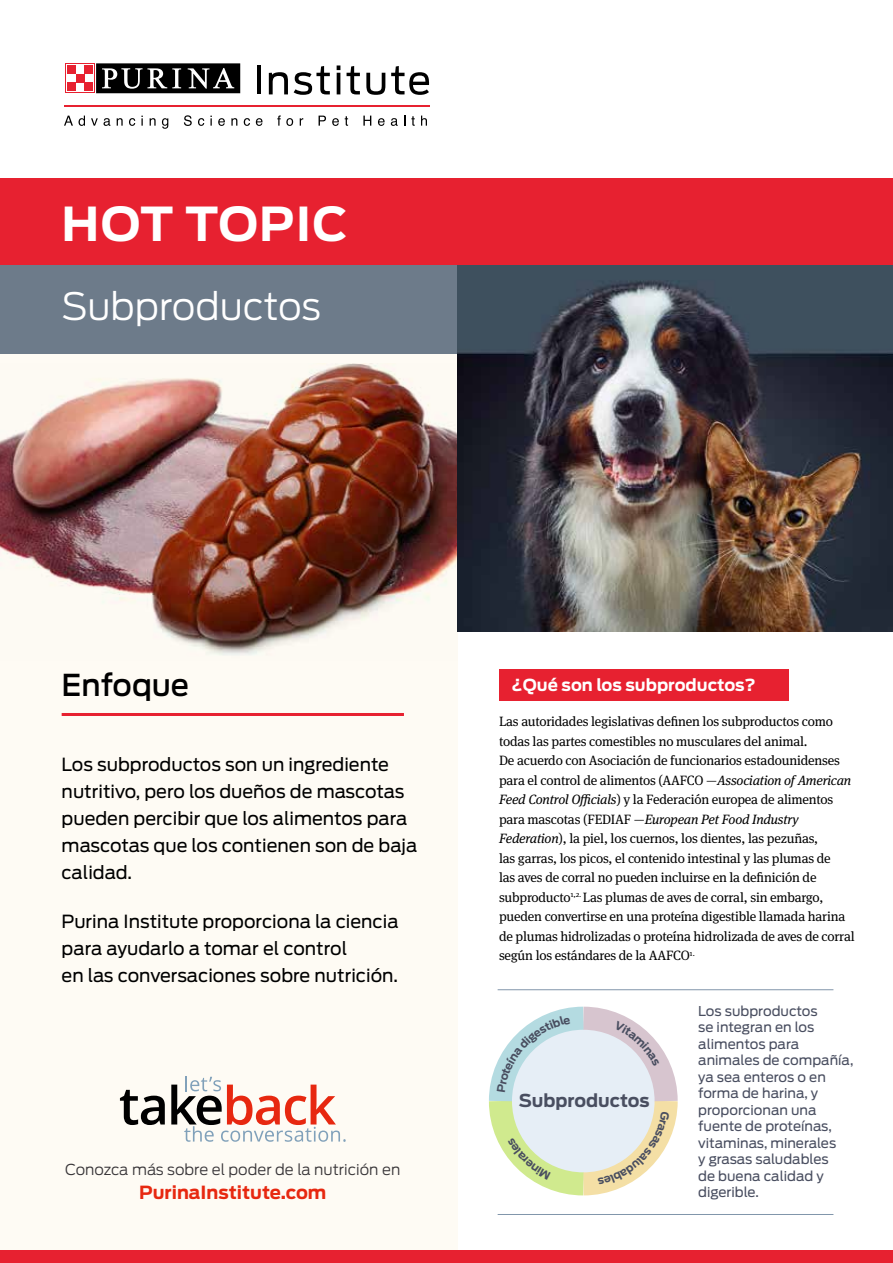
<style>
.page{position:relative;width:893px;height:1263px;background:#fff}
.page>*{position:absolute;margin:0;border:0;box-sizing:border-box;transform-origin:0 0}
.t1{font:700 46.5px "Antenna";letter-spacing:.025em;color:#fff}
.t2{font:300 37.5px "Antenna";color:#fff}
.t3{font:500 30px "Antenna";color:#000}
.t4{font:18px/27px "Antenna";color:#000}
.t5{font:700 18px "Antenna";color:#e72810}
.t6{font:700 17.7px "Antenna";color:#494e60}
.t7{font:700 16.5px "Antenna";color:#fff}
.t8{font:300 15px "Antenna";color:#373437}
.t9{font:13.5px/19.5px "Meta Serif Pro";letter-spacing:-.015em;color:#000}
.t10{font:13.5px/16.5px "Antenna";color:#494e60}
.s1{font-style:italic}
</style>
<div class="page">
<div style="left:0;top:265px;width:457px;height:998px;background:#fefbf4"></div>
<hr style="left:62px;top:713px;width:342px;height:3px;background:#e72130">
<div style="left:499px;top:670px;width:290px;height:31px;background:#e72130"></div>
<hr style="left:64px;top:105px;width:365px;height:1px;background:#e72130">
<hr style="left:257px;top:65px;width:3px;height:29px;background:#000">
<svg style="left:269px;top:72px;width:19px;height:22px"></svg>
<svg style="left:294px;top:66px;width:36px;height:29px"></svg>
<hr style="left:337px;top:73px;width:3px;height:21px;background:#000">
<svg style="left:337px;top:65px;width:3px;height:5px"></svg>
<svg style="left:347px;top:66px;width:13px;height:28px"></svg>
<svg style="left:366px;top:73px;width:19px;height:22px"></svg>
<svg style="left:391px;top:66px;width:38px;height:29px"></svg>
<svg style="left:64px;top:116px;width:9px;height:10px"></svg>
<svg style="left:79px;top:116px;width:6px;height:10px"></svg>
<svg style="left:91px;top:118px;width:7px;height:8px"></svg>
<svg style="left:104px;top:118px;width:6px;height:8px"></svg>
<svg style="left:117px;top:118px;width:6px;height:8px"></svg>
<svg style="left:129px;top:118px;width:6px;height:8px"></svg>
<svg style="left:141px;top:116px;width:2px;height:10px"></svg>
<svg style="left:150px;top:118px;width:6px;height:8px"></svg>
<svg style="left:162px;top:118px;width:6px;height:11px"></svg>
<svg style="left:184px;top:115px;width:8px;height:11px"></svg>
<svg style="left:198px;top:118px;width:6px;height:8px"></svg>
<svg style="left:210px;top:116px;width:2px;height:10px"></svg>
<svg style="left:218px;top:118px;width:7px;height:8px"></svg>
<svg style="left:231px;top:118px;width:6px;height:8px"></svg>
<svg style="left:244px;top:118px;width:6px;height:8px"></svg>
<svg style="left:256px;top:118px;width:6px;height:8px"></svg>
<svg style="left:277px;top:115px;width:16px;height:11px"></svg>
<svg style="left:300px;top:118px;width:3px;height:8px"></svg>
<svg style="left:319px;top:116px;width:7px;height:10px"></svg>
<svg style="left:332px;top:118px;width:7px;height:8px"></svg>
<svg style="left:345px;top:116px;width:3px;height:10px"></svg>
<svg style="left:363px;top:116px;width:8px;height:10px"></svg>
<svg style="left:378px;top:118px;width:7px;height:8px"></svg>
<svg style="left:391px;top:118px;width:7px;height:8px"></svg>
<svg style="left:411px;top:116px;width:4px;height:10px"></svg>
<svg style="left:421px;top:116px;width:6px;height:10px"></svg>
<svg style="left:96px;top:63px;width:145px;height:31px"></svg>
<div style="left:65px;top:63px;width:30px;height:30px;background:#e72130"></div>
<div style="left:96px;top:63px;width:144px;height:30px;background:#000"></div>
<svg style="left:102px;top:68px;width:79px;height:21px"></svg>
<svg style="left:188px;top:68px;width:46px;height:21px"></svg>
<div style="left:66px;top:64px;width:28px;height:28px;background:#fff"></div>
<div style="left:67px;top:83px;width:9px;height:8px;background:#e72130"></div>
<div style="left:84px;top:83px;width:9px;height:8px;background:#e72130"></div>
<div style="left:76px;top:74px;width:8px;height:9px;background:#e72130"></div>
<div style="left:67px;top:66px;width:9px;height:8px;background:#e72130"></div>
<div style="left:84px;top:66px;width:9px;height:8px;background:#e72130"></div>
<div style="left:0;top:1251px;width:893px;height:12px;background:#e72130"></div>
<img style="left:0;top:363px;width:457px;height:292px">
<div style="left:0;top:265px;width:457px;height:88px;background:#6d7b8a"></div>
<hr style="left:498px;top:989px;width:335px;height:1px;background:#8196ab">
<hr style="left:498px;top:1214px;width:335px;height:1px;background:#8196ab">
<img style="left:457px;top:265px;width:436px;height:366px">
<div style="left:0;top:179px;width:893px;height:86px;background:#e72130"></div>
<svg style="left:120px;top:1090px;width:45px;height:35px"></svg>
<svg style="left:171px;top:1076px;width:175px;height:66px"></svg>
<svg style="left:489px;top:1006px;width:189px;height:190px"></svg>
<h1 class="t1" style="left:62px;top:196px;width:288px">HOT TOPIC</h1>
<h2 class="t2" style="left:62px;top:284px;width:261px">Subproductos</h2>
<h3 class="t3" style="left:62px;top:667px;width:129px">Enfoque</h3>
<h3 class="t4" style="left:62px;top:751px;width:357px">Los subproductos son un ingrediente nutritivo, pero los dueños de mascotas pueden percibir que los alimentos para mascotas que los contienen son de baja calidad.</h3>
<h3 class="t4" style="left:62px;top:908px;width:339px">Purina Institute proporciona la ciencia para ayudarlo a tomar el control<br>en las conversaciones sobre nutrición.</h3>
<p class="t8" style="left:65px;top:1161px;width:337px">Conozca más sobre el poder de la nutrición en</p>
<h3 class="t5" style="left:139px;top:1182px;width:189px">PurinaInstitute.com</h3>
<p class="t7" style="left:512px;top:676px;width:246px">¿Qué son los subproductos?</p>
<p class="t9" style="left:499px;top:711px;width:357px">Las autoridades legislativas definen los subproductos como todas las partes comestibles no musculares del animal.<br>De acuerdo con Asociación de funcionarios estadounidenses para el control de alimentos (AAFCO —<span class="s1">Association of American Feed Control Officials</span>) y la Federación europea de alimentos para mascotas (FEDIAF —<span class="s1">European Pet Food Industry Federation</span>), la piel, los cuernos, los dientes, las pezuñas,<br>las garras, los picos, el contenido intestinal y las plumas de<br>las aves de corral no pueden incluirse en la definición de subproducto<sup>1,2.</sup> Las plumas de aves de corral, sin embargo, pueden convertirse en una proteína digestible llamada harina de plumas hidrolizadas o proteína hidrolizada de aves de corral según los estándares de la AAFCO<sup>1.</sup></p>
<h3 class="t6" style="left:519px;top:1090px;width:132px">Subproductos</h3>
<p class="t10" style="left:698px;top:1002px;width:157px">Los subproductos<br>se integran en los alimentos para animales de compañía, ya sea enteros o en forma de harina, y proporcionan una fuente de proteínas, vitaminas, minerales<br>y grasas saludables<br>de buena calidad y digerible.</p>
</div>
